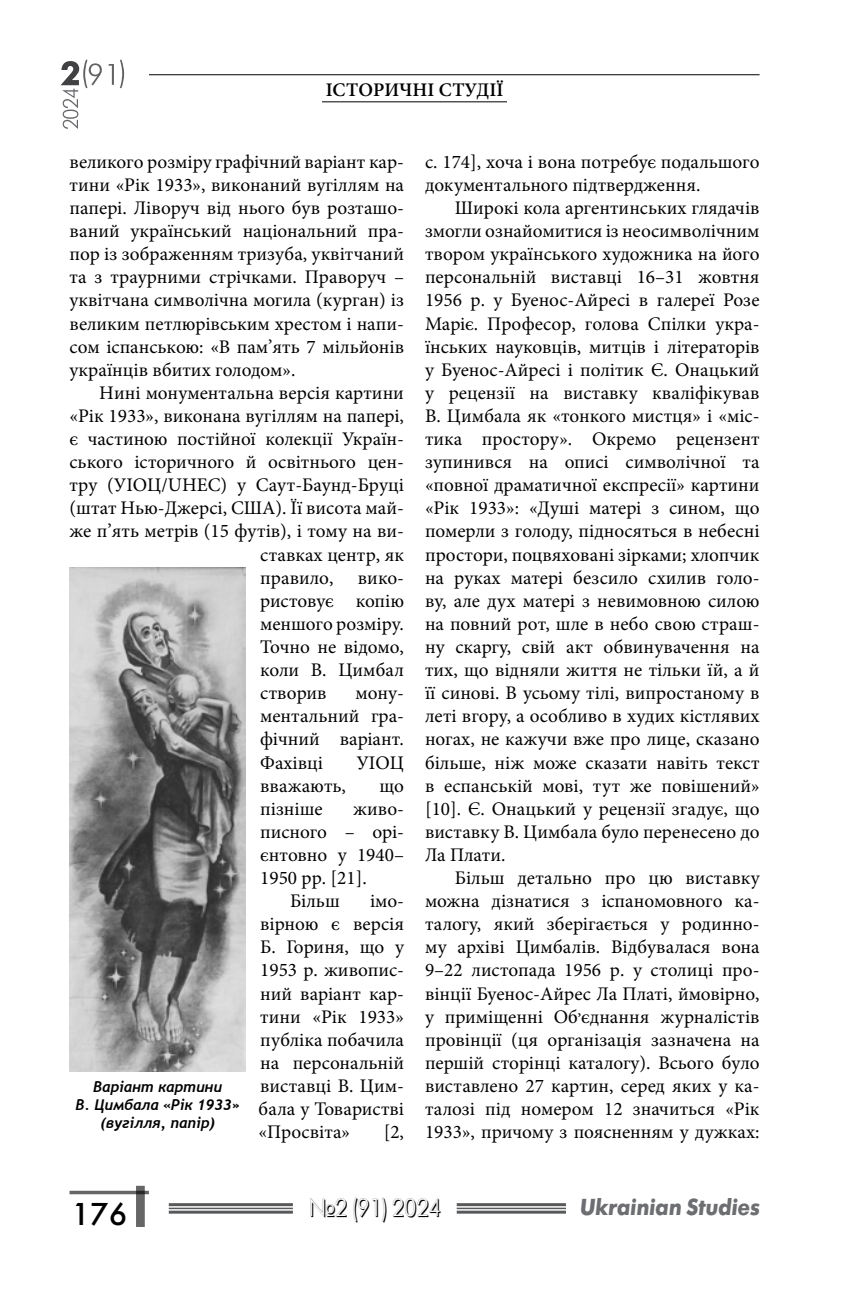
<style>
.page{position:relative;width:844px;height:1290px;background:#fff}
.page>*{position:absolute;margin:0;border:0;box-sizing:border-box;transform-origin:0 0}
.t1{font:31.5px "Futura Futuris";color:#000}
.t2{font:24.5px "Futura Futuris Shadow";color:#000;scale:.93 1}
.t3{font:italic 700 23.1px "Futura Futuris";color:#6d6e71;scale:.91 1}
.t4{font:19.25px/23.1px "Minion Pro";color:#000;text-align:justify}
.t5{font:600 19.25px "Minion Pro";color:#000}
.t6{font:italic 700 14.88px/17.8px "Trebuchet";color:#000;text-align:center}
</style>
<div class="page">
<hr style="left:67px;top:74px;width:692px;height:1px;background:#000">
<div style="left:27px;top:27px;width:122px;height:118px;background:#fff"></div>
<svg style="left:120px;top:60px;width:4px;height:28px"></svg>
<svg style="left:108px;top:64px;width:6px;height:21px"></svg>
<svg style="left:61px;top:60px;width:41px;height:69px"></svg>
<hr style="left:169px;top:1203px;width:124px;height:3px;background:#58595b">
<hr style="left:169px;top:1207px;width:124px;height:2px;background:#58595b">
<hr style="left:169px;top:1210px;width:124px;height:3px;background:#58595b">
<hr style="left:456px;top:1203px;width:110px;height:3px;background:#58595b">
<hr style="left:456px;top:1207px;width:110px;height:2px;background:#58595b">
<hr style="left:456px;top:1210px;width:110px;height:3px;background:#58595b">
<div style="left:136px;top:1186px;width:9px;height:41px;background:#666"></div>
<hr style="left:69px;top:1191px;width:80px;height:3px;background:#000">
<img style="left:70px;top:567px;width:175px;height:504px">
<hr style="left:322px;top:101px;width:185px;height:1px;background:#000">
<p class="t5" style="left:325px;top:76px;width:179px">ІСТОРИЧНІ СТУДІЇ</p>
<p class="t4" style="left:69px;top:150px;width:336px">великого розміру графічний варіант кар&shy;тини «Рік 1933», виконаний вугіллям на папері. Ліворуч від нього був розташо&shy;ваний український національний пра&shy;пор із зображенням тризуба, уквітчаний та з траурними стрічками. Праворуч – уквітчана символічна могила (курган) із великим петлюрівським хрестом і напи&shy;сом іспанською: «В пам’ять 7 мільйонів українців вбитих голодом».</p>
<p class="t4" style="left:99px;top:381px;width:306px">Нині монументальна версія картини</p>
<p class="t4" style="left:69px;top:404px;width:336px">«Рік 1933», виконана вугіллям на папері,</p>
<p class="t4" style="left:69px;top:427px;width:336px">є частиною постійної колекції Україн-</p>
<p class="t4" style="left:69px;top:450px;width:336px">ського історичного й освітнього цен-</p>
<p class="t4" style="left:69px;top:474px;width:336px">тру (УІОЦ/UHEC) у Саут-Баунд-Бруці</p>
<p class="t4" style="left:69px;top:497px;width:336px">(штат Нью-Джерсі, США). Її висота май-</p>
<p class="t4" style="left:69px;top:520px;width:336px">же п’ять метрів (15 футів), і тому на ви-</p>
<p class="t4" style="left:260px;top:543px;width:145px">ставках центр, як</p>
<p class="t4" style="left:260px;top:566px;width:75px">правило,</p>
<p class="t4" style="left:260px;top:566px;width:145px;text-indent:98px">вико&shy;ристовує копію меншого розміру.<br>Точно не відомо, коли В. Цимбал створив</p>
<p class="t4" style="left:260px;top:681px;width:145px;text-indent:95px">мону&shy;ментальний гра&shy;фічний варіант.<br>Фахівці</p>
<p class="t4" style="left:356px;top:751px;width:49px">УІОЦ</p>
<p class="t6" style="left:75px;top:1078px;width:166px">Варіант картини<br>В. Цимбала «Рік 1933» (вугілля, папір)</p>
<p class="t4" style="left:260px;top:774px;width:87px">вважають,</p>
<p class="t4" style="left:379px;top:774px;width:26px">що</p>
<p class="t4" style="left:260px;top:797px;width:64px">пізніше</p>
<p class="t4" style="left:353px;top:797px;width:52px">живо-</p>
<p class="t4" style="left:260px;top:820px;width:145px">писного – орі-</p>
<p class="t4" style="left:260px;top:843px;width:145px">єнтовно у 1940–</p>
<p class="t4" style="left:260px;top:866px;width:108px">1950 рр. [21].</p>
<p class="t4" style="left:290px;top:889px;width:51px">Більш</p>
<p class="t4" style="left:258px;top:889px;width:147px;text-indent:111px">імо&shy;вірною є версія Б. Гориня, що у 1953 р. живопис&shy;ний варіант кар&shy;тини «Рік 1933» публіка побачила на персональній виставці В. Цим&shy;бала у Товаристві «Просвіта»</p>
<p class="t4" style="left:383px;top:1120px;width:22px">[2,</p>
<p class="t4" style="left:425px;top:150px;width:336px">с. 174], хоча і вона потребує подальшого документального підтвердження.</p>
<p class="t4" style="left:425px;top:196px;width:336px;text-indent:30px">Широкі кола аргентинських глядачів змогли ознайомитися із неосимволічним твором українського художника на його персональній виставці 16–31 жовтня 1956 р. у Буенос-Айресі в галереї Розе Маріє. Професор, голова Спілки укра&shy;їнських науковців, митців і літераторів у Буенос-Айресі і політик Є. Онацький у рецензії на виставку кваліфікував В. Цимбала як «тонкого мистця» і «міс&shy;тика простору». Окремо рецензент зупинився на описі символічної та «повної драматичної експресії» картини «Рік 1933»: «Душі матері з сином, що померли з голоду, підносяться в небесні простори, поцвяховані зірками; хлопчик на руках матері безсило схилив голо&shy;ву, але дух матері з невимовною силою на повний рот, шле в небо свою страш&shy;ну скаргу, свій акт обвинувачення на тих, що відняли життя не тільки їй, а й її синові. В усьому тілі, випростаному в леті вгору, а особливо в худих кістлявих ногах, не кажучи вже про лице, сказано більше, ніж може сказати навіть текст в еспанській мові, тут же повішений» [10]. Є. Онацький у рецензії згадує, що виставку В. Цимбала було перенесено до Ла Плати.</p>
<p class="t4" style="left:425px;top:866px;width:336px;text-indent:30px">Більш детально про цю виставку можна дізнатися з іспаномовного ка&shy;талогу, який зберігається у родинно&shy;му архіві Цимбалів. Відбувалася вона 9–22 листопада 1956 р. у столиці про&shy;вінції Буенос-Айрес Ла Платі, ймовірно, у приміщенні Об,єднання журналістів провінції (ця організація зазначена на першій сторінці каталогу). Всього було виставлено 27 картин, серед яких у ка&shy;талозі під номером 12 значиться «Рік 1933», причому з поясненням у дужках:</p>
<h1 class="t1" style="left:71px;top:1194px;width:57px">176</h1>
<p class="t2" style="left:308px;top:1194px;width:144px">№2 (91) 2024</p>
<p class="t3" style="left:579px;top:1193px;width:199px">Ukrainian Studies</p>
</div>
